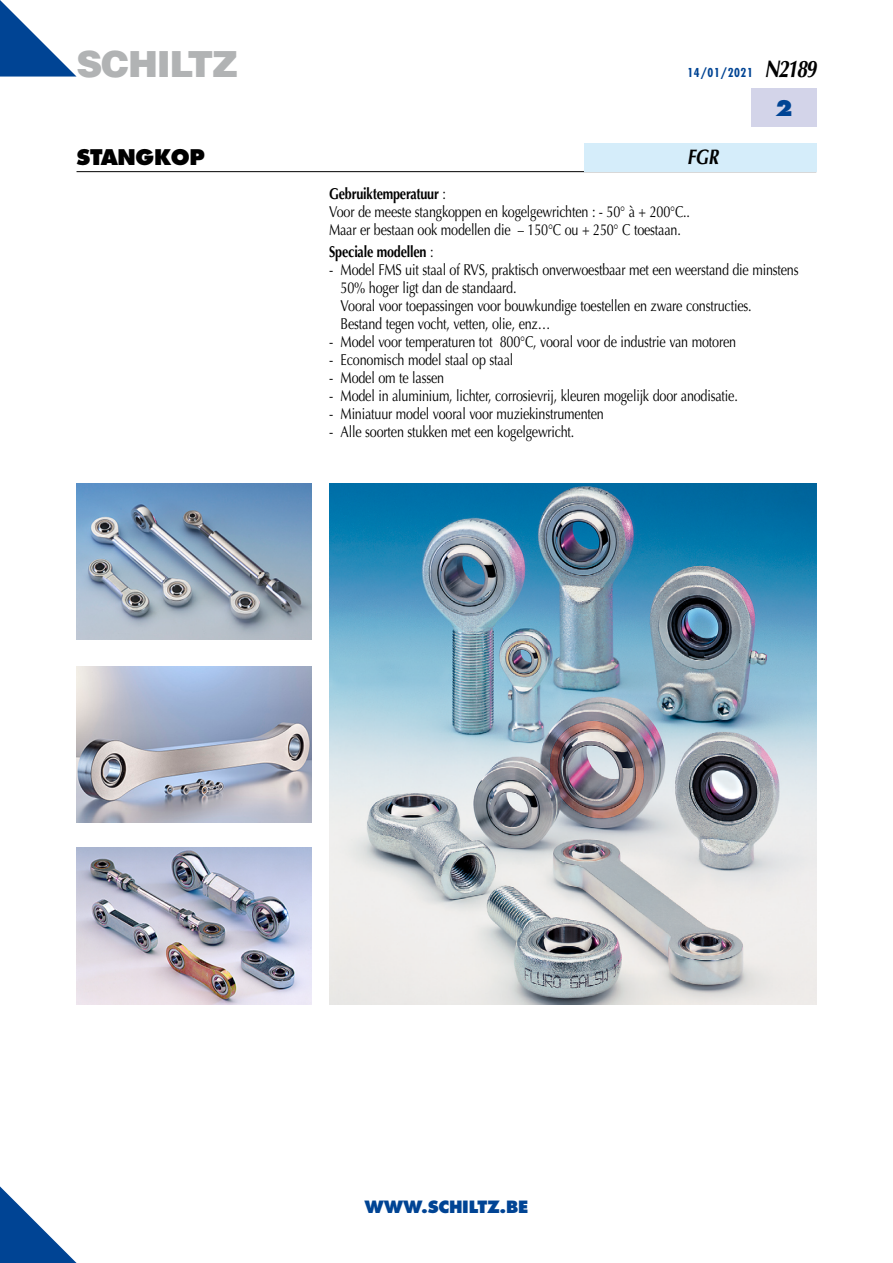
<style>
.page{position:relative;width:893px;height:1263px;background:#fff}
.page>*{position:absolute;margin:0;border:0;box-sizing:border-box;transform-origin:0 0}
.t1{font:900 36px "Helvetica";letter-spacing:-.035em;color:#b1b3b4}
.t2{font:800 21px "Futura";letter-spacing:-.015em;color:#000}
.t3{font:italic 700 21px "Optima";color:#000;scale:.8 1}
.t4{font:800 21px "Futura";color:#004494}
.t5{font:800 16.5px "Futura";letter-spacing:-.015em;color:#004494}
.t6{font:15.75px/18px "Optima";letter-spacing:-.015em;color:#000;scale:.8 1}
.t7{font:700 15.75px "Optima";letter-spacing:-.015em;color:#000;scale:.8 1}
.t8{font:700 condensed 12px "Futura";letter-spacing:.05em;color:#004494}
.s1{font-family:"Optima";font-style:italic;font-stretch:normal;font-size:24px;color:#000}
.s2{font-weight:700}
.s3{font-weight:400}
</style>
<div class="page">
<svg style="left:0;top:1186px;width:77px;height:77px"></svg>
<hr style="left:77px;top:171px;width:739px;height:1px;background:#000">
<div style="left:751px;top:89px;width:65px;height:38px;background:#d3d4e9"></div>
<svg style="left:0;top:0;width:77px;height:77px"></svg>
<div style="left:584px;top:143px;width:232px;height:28px;background:#d5edfa"></div>
<img style="left:76px;top:666px;width:235px;height:156px">
<img style="left:76px;top:848px;width:235px;height:156px">
<img style="left:76px;top:483px;width:235px;height:156px">
<img style="left:329px;top:483px;width:487px;height:521px">
<h1 class="t1" style="left:77px;top:40px;width:163px">SCHILTZ</h1>
<p class="t8" style="left:687px;top:65px;width:130px">14/01/2021 <span class="s1">N2189</span></p>
<h2 class="t4" style="left:775px;top:95px;width:19px">2</h2>
<h2 class="t2" style="left:77px;top:144px;width:130px">STANGKOP</h2>
<h2 class="t3" style="left:687px;top:145px;width:41px">FGR</h2>
<p class="t6" style="left:329px;top:184px;width:453px"><span class="s2">Gebruiktemperatuur</span> :<br>Voor de meeste stangkoppen en kogelgewrichten : - 50° à + 200°C..<br>Maar er bestaan ook modellen die – 150°C ou + 250° C toestaan.</p>
<p class="t7" style="left:329px;top:242px;width:132px">Speciale modellen <span class="s3">:</span></p>
<p class="t6" style="left:341px;top:261px;width:574px;text-indent:-11px">- Model FMS uit staal of RVS, praktisch onverwoestbaar met een weerstand die minstens 50% hoger ligt dan de standaard.<br>Vooral voor toepassingen voor bouwkundige toestellen en zware constructies.<br>Bestand tegen vocht, vetten, olie, enz…</p>
<p class="t6" style="left:329px;top:333px;width:510px">- Model voor temperaturen tot 800°C, vooral voor de industrie van motoren</p>
<p class="t6" style="left:329px;top:351px;width:232px">- Economisch model staal op staal</p>
<p class="t6" style="left:329px;top:369px;width:145px">- Model om te lassen</p>
<p class="t6" style="left:329px;top:387px;width:512px">- Model in aluminium, lichter, corrosievrij, kleuren mogelijk door anodisatie.</p>
<p class="t6" style="left:329px;top:405px;width:345px">- Miniatuur model vooral voor muziekinstrumenten</p>
<p class="t6" style="left:329px;top:423px;width:308px">- Alle soorten stukken met een kogelgewricht.</p>
<p class="t5" style="left:365px;top:1197px;width:165px">WWW.SCHILTZ.BE</p>
</div>
